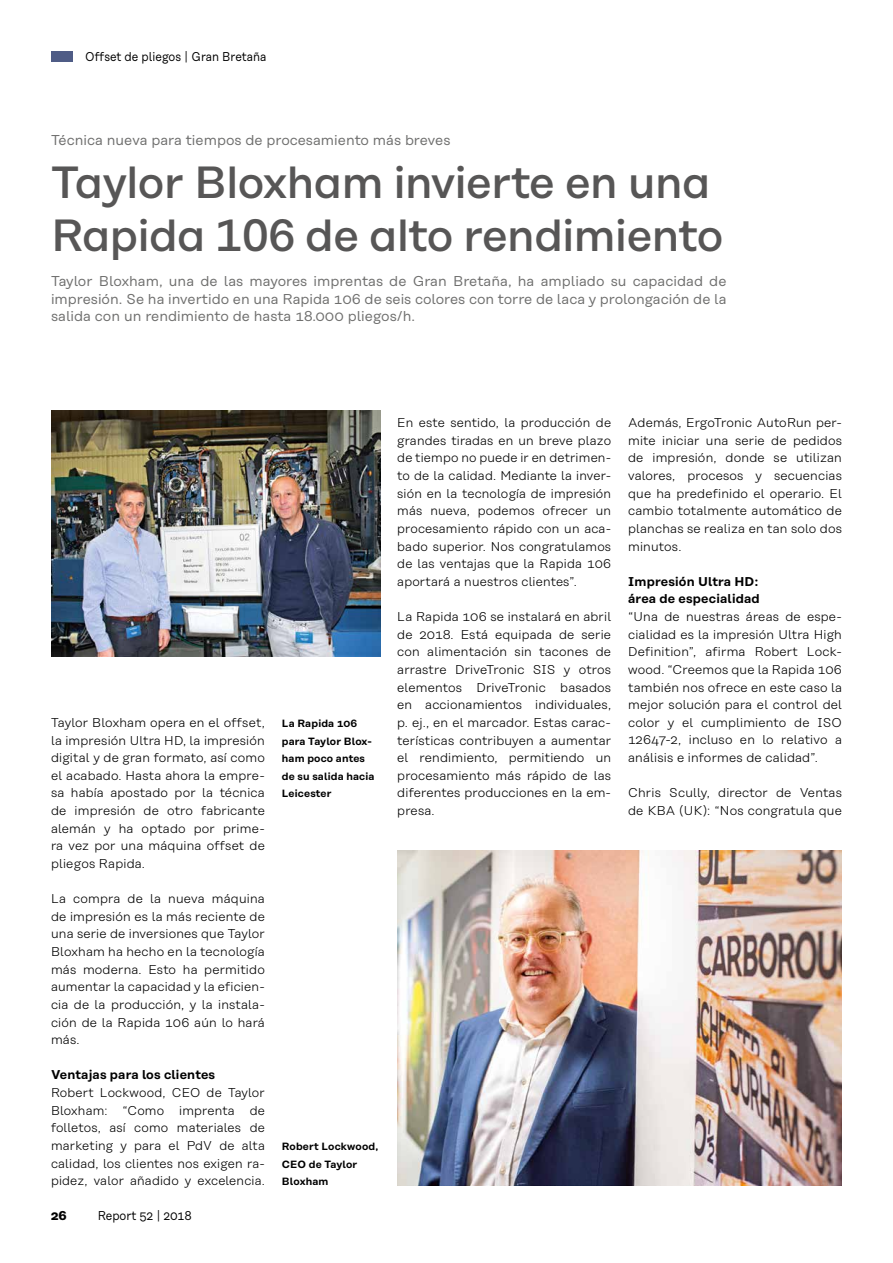
<style>
.page{position:relative;width:893px;height:1263px;background:#fff}
.page>*{position:absolute;margin:0;border:0;box-sizing:border-box;transform-origin:0 0}
.t1{font:500 45px/52.8px "Koenig&Bauer H";letter-spacing:-.01em;color:#575656}
.t2{font:14.25px/17.7px "Koenig&Bauer T";color:#6f6f6e;text-align:justify}
.t3{font:300 12.75px/17.5px "Koenig&Bauer T";letter-spacing:.015em;color:#000;text-align:justify}
.t4{font:600 12.75px/17.5px "Koenig&Bauer T";letter-spacing:.015em;color:#000}
.t5{font:12.75px "Koenig&Bauer T";color:#000;scale:.9 1}
.t6{font:700 12.75px "Koenig&Bauer T";color:#000}
.t7{font:600 10.5px/17.7px "Koenig&Bauer T";letter-spacing:.015em;color:#000}
</style>
<div class="page">
<div style="left:51px;top:51px;width:21px;height:11px;background:#4f5c86"></div>
<img style="left:51px;top:410px;width:329px;height:246px">
<img style="left:397px;top:850px;width:445px;height:335px">
<p class="t5" style="left:85px;top:50px;width:203px">Offset de pliegos | Gran Bretaña</p>
<p class="t2" style="left:51px;top:131px;width:401px">Técnica nueva para tiempos de procesamiento más breves</p>
<h1 class="t1" style="left:51px;top:156px;width:674px">Taylor Bloxham invierte en una<br>Rapida 106 de alto rendimiento</h1>
<p class="t2" style="left:51px;top:272px;width:677px">Taylor Bloxham, una de las mayores imprentas de Gran Bretaña, ha ampliado su capacidad de impresión. Se ha invertido en una Rapida 106 de seis colores con torre de laca y prolongación de la salida con un rendimiento de hasta 18.000 pliegos/h.</p>
<p class="t3" style="left:51px;top:714px;width:215px">Taylor Bloxham opera en el offset, la impresión Ultra HD, la impresión digital y de gran formato, así como el acabado. Hasta ahora la empre&shy;sa había apostado por la técnica de impresión de otro fabricante alemán y ha optado por prime&shy;ra vez por una máquina offset de pliegos Rapida.</p>
<p class="t3" style="left:51px;top:890px;width:215px">La compra de la nueva máquina de impresión es la más reciente de una serie de inversiones que Taylor Bloxham ha hecho en la tecnología más moderna. Esto ha permitido aumentar la capacidad y la eficien&shy;cia de la producción, y la instala&shy;ción de la Rapida 106 aún lo hará más.</p>
<p class="t4" style="left:51px;top:1066px;width:166px">Ventajas para los clientes</p>
<p class="t3" style="left:51px;top:1084px;width:215px">Robert Lockwood, CEO de Taylor Bloxham: “Como imprenta de folletos, así como materiales de marketing y para el PdV de alta calidad, los clientes nos exigen ra&shy;pidez, valor añadido y excelencia.</p>
<p class="t6" style="left:51px;top:1208px;width:17px">26</p>
<p class="t5" style="left:98px;top:1209px;width:106px">Report 52 | 2018</p>
<p class="t7" style="left:282px;top:714px;width:94px">La Rapida 106 para Taylor Blox&shy;ham poco antes de su salida hacia<br>Leicester</p>
<p class="t7" style="left:282px;top:1137px;width:98px">Robert Lockwood,<br>CEO de Taylor<br>Bloxham</p>
<p class="t3" style="left:397px;top:414px;width:215px">En este sentido, la producción de grandes tiradas en un breve plazo de tiempo no puede ir en detrimen&shy;to de la calidad. Mediante la inver&shy;sión en la tecnología de impresión más nueva, podemos ofrecer un procesamiento rápido con un aca&shy;bado superior. Nos congratulamos de las ventajas que la Rapida 106 aportará a nuestros clientes”.</p>
<p class="t3" style="left:397px;top:608px;width:215px">La Rapida 106 se instalará en abril de 2018. Está equipada de serie con alimentación sin tacones de arrastre DriveTronic SIS y otros elementos DriveTronic basados en accionamientos individuales, p. ej., en el marcador. Estas carac&shy;terísticas contribuyen a aumentar el rendimiento, permitiendo un procesamiento más rápido de las diferentes producciones en la em&shy;presa.</p>
<p class="t3" style="left:628px;top:414px;width:215px">Además, ErgoTronic AutoRun per&shy;mite iniciar una serie de pedidos de impresión, donde se utilizan valores, procesos y secuencias que ha predefinido el operario. El cambio totalmente automático de planchas se realiza en tan solo dos minutos.</p>
<p class="t4" style="left:628px;top:573px;width:133px">Impresión Ultra HD: área de especialidad</p>
<p class="t3" style="left:628px;top:608px;width:215px;text-align:left">“Una de nuestras áreas de espe&shy;cialidad es la impresión Ultra High<br>Definition”, afirma Robert Lock&shy;wood. “Creemos que la Rapida 106 también nos ofrece en este caso la mejor solución para el control del color y el cumplimiento de ISO<br>12647-2, incluso en lo relativo a análisis e informes de calidad”.</p>
<p class="t3" style="left:628px;top:784px;width:215px">Chris Scully, director de Ventas de KBA (UK): “Nos congratula que</p>
</div>
